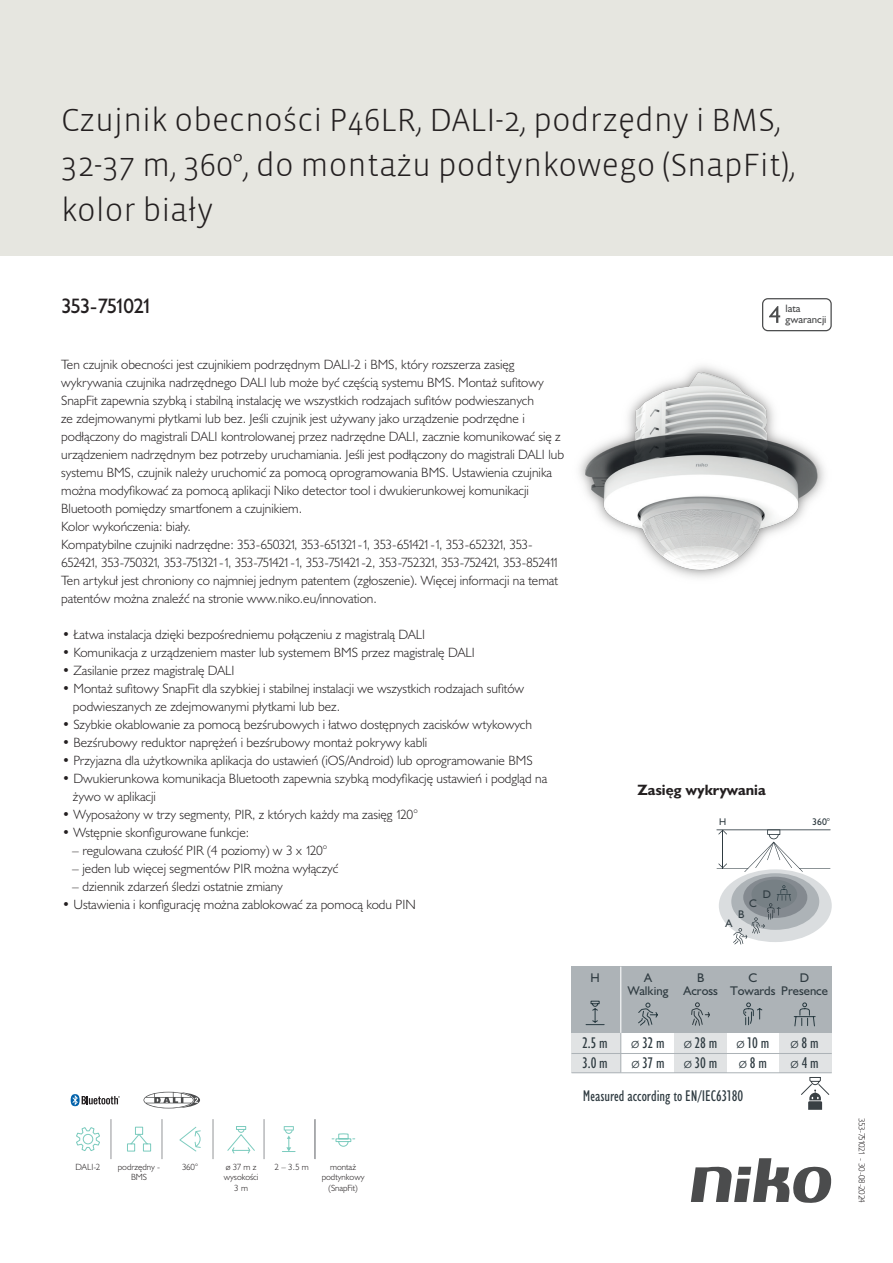
<style>
.page{position:relative;width:893px;height:1263px;background:#fff}
.page>*{position:absolute;margin:0;border:0;box-sizing:border-box;transform-origin:0 0}
.Title_datasheets{font:300 33px/45px "Vista Sans";color:#231f20}
.Article_number{font:21px "Humanist 521 BT";letter-spacing:-.07em;color:#231f20}
.t1{font:condensed 15.6px/20.7px "Humanist 521 BT";color:#2f3b41}
.Titles_parts{font:700 15px "Humanist 521 BT";color:#231f20}
.USPs{font:300 13.5px/18px "Humanist 521 BT";color:#231f20}
.USP_bullets{font:300 13.5px/18px "Humanist 521 BT";color:#231f20}
.t2{font:12.6px/13.6px "Humanist 521 BT";color:#2f3b41;text-align:center}
.t3{font:11.1px "Humanist 521 BT";color:#2f3b41}
.t4{font:10.8px/10.8px "Humanist 521 BT";color:#4b4c4d}
.t5{font:9.75px "Humanist 521 BT";color:#2f3b41}
.icontext{font:300 9px/10.8px "Humanist 521 BT";color:#231f20;text-align:center}
.Revision{font:300 9px "Humanist 521 BT";letter-spacing:-.065em;color:#231f20}
.s1{font-weight:300;font-stretch:normal}
</style>
<div class="page">
<svg style="left:691px;top:1158px;width:141px;height:45px"></svg>
<div style="left:0;top:0;width:893px;height:255px;background:#e6e6e0"></div>
<img style="left:579px;top:366px;width:246px;height:212px">
<svg style="left:76px;top:1127px;width:24px;height:24px"></svg>
<svg style="left:127px;top:1126px;width:25px;height:26px"></svg>
<svg style="left:179px;top:1126px;width:22px;height:26px"></svg>
<svg style="left:227px;top:1126px;width:28px;height:28px"></svg>
<svg style="left:331px;top:1133px;width:25px;height:14px"></svg>
<svg style="left:282px;top:1126px;width:14px;height:26px"></svg>
<hr style="left:314px;top:1119px;width:1px;height:40px;background:#939598">
<hr style="left:111px;top:1119px;width:1px;height:40px;background:#939598">
<hr style="left:162px;top:1119px;width:1px;height:40px;background:#939598">
<hr style="left:213px;top:1119px;width:1px;height:40px;background:#939598">
<hr style="left:264px;top:1119px;width:1px;height:40px;background:#939598">
<hr style="left:315px;top:1119px;width:1px;height:40px;background:#939598">
<svg style="left:71px;top:1094px;width:49px;height:12px"></svg>
<svg style="left:144px;top:1092px;width:56px;height:16px"></svg>
<svg style="left:762px;top:298px;width:70px;height:33px"></svg>
<div style="left:719px;top:869px;width:113px;height:73px;background:#dadddf;border-radius:50%"></div>
<div style="left:731px;top:873px;width:88px;height:57px;background:#adb3b7;border-radius:50%"></div>
<div style="left:743px;top:877px;width:64px;height:41px;background:#848a90;border-radius:50%"></div>
<div style="left:751px;top:880px;width:46px;height:29px;background:#778085;border-radius:50%"></div>
<hr style="left:716px;top:829px;width:115px;height:1px;background:#2f3b41">
<svg style="left:717px;top:829px;width:113px;height:43px"></svg>
<svg style="left:733px;top:885px;width:58px;height:59px"></svg>
<div style="left:571px;top:1033px;width:50px;height:40px;background:#e1e3e4"></div>
<div style="left:674px;top:1033px;width:53px;height:39px;background:#e1e3e4"></div>
<div style="left:779px;top:1033px;width:53px;height:39px;background:#e1e3e4"></div>
<hr style="left:571px;top:1053px;width:261px;height:1px;background:#adb3b7">
<hr style="left:571px;top:1072px;width:261px;height:1px;background:#adb3b7">
<div style="left:571px;top:966px;width:261px;height:67px;background:#adb3b7"></div>
<svg style="left:638px;top:1002px;width:20px;height:24px"></svg>
<svg style="left:743px;top:1002px;width:20px;height:24px"></svg>
<svg style="left:585px;top:1000px;width:20px;height:25px"></svg>
<hr style="left:620px;top:1030px;width:1px;height:42px;background:#adb3b7">
<svg style="left:793px;top:1002px;width:23px;height:25px"></svg>
<svg style="left:691px;top:1002px;width:19px;height:24px"></svg>
<hr style="left:620px;top:966px;width:1px;height:67px;background:#fff">
<svg style="left:801px;top:1077px;width:29px;height:33px"></svg>
<p class="Title_datasheets" style="left:61px;top:98px;width:736px">Czujnik obecności P46LR, DALI-2, podrzędny i BMS,<br>32-37 m, 360°, do montażu podtynkowego (SnapFit), kolor biały</p>
<p class="Article_number" style="left:61px;top:293px;width:93px">353-751021</p>
<p class="t4" style="left:785px;top:303px;width:43px">lata gwarancji</p>
<p class="USPs" style="left:61px;top:355px;width:504px">Ten czujnik obecności jest czujnikiem podrzędnym DALI-2 i BMS, który rozszerza zasięg wykrywania czujnika nadrzędnego DALI lub może być częścią systemu BMS. Montaż sufitowy SnapFit zapewnia szybką i stabilną instalację we wszystkich rodzajach sufitów podwieszanych<br>ze zdejmowanymi płytkami lub bez. Jeśli czujnik jest używany jako urządzenie podrzędne i podłączony do magistrali DALI kontrolowanej przez nadrzędne DALI, zacznie komunikować się z urządzeniem nadrzędnym bez potrzeby uruchamiania. Jeśli jest podłączony do magistrali DALI lub systemu BMS, czujnik należy uruchomić za pomocą oprogramowania BMS. Ustawienia czujnika można modyfikować za pomocą aplikacji Niko detector tool i dwukierunkowej komunikacji Bluetooth pomiędzy smartfonem a czujnikiem.<br>Kolor wykończenia: biały.<br>Kompatybilne czujniki nadrzędne: 353-650321, 353-651321-1, 353-651421-1, 353-652321, 353- 652421, 353-750321, 353-751321-1, 353-751421-1, 353-751421-2, 353-752321, 353-752421, 353-852411<br>Ten artykuł jest chroniony co najmniej jednym patentem (zgłoszenie). Więcej informacji na temat patentów można znaleźć na stronie www.niko.eu/innovation.</p>
<p class="USP_bullets" style="left:62px;top:625px;width:365px">• Łatwa instalacja dzięki bezpośredniemu połączeniu z magistralą DALI</p>
<p class="USP_bullets" style="left:62px;top:643px;width:414px">• Komunikacja z urządzeniem master lub systemem BMS przez magistralę DALI</p>
<p class="USP_bullets" style="left:62px;top:661px;width:174px">• Zasilanie przez magistralę DALI</p>
<p class="USP_bullets" style="left:73px;top:679px;width:453px;text-indent:-11px">• Montaż sufitowy SnapFit dla szybkiej i stabilnej instalacji we wszystkich rodzajach sufitów podwieszanych ze zdejmowanymi płytkami lub bez.</p>
<p class="USP_bullets" style="left:62px;top:715px;width:471px">• Szybkie okablowanie za pomocą bezśrubowych i łatwo dostępnych zacisków wtykowych</p>
<p class="USP_bullets" style="left:62px;top:733px;width:367px">• Bezśrubowy reduktor naprężeń i bezśrubowy montaż pokrywy kabli</p>
<p class="USP_bullets" style="left:62px;top:751px;width:472px">• Przyjazna dla użytkownika aplikacja do ustawień (iOS/Android) lub oprogramowanie BMS</p>
<p class="USP_bullets" style="left:73px;top:769px;width:476px;text-indent:-11px">• Dwukierunkowa komunikacja Bluetooth zapewnia szybką modyfikację ustawień i podgląd na żywo w aplikacji</p>
<p class="USP_bullets" style="left:62px;top:805px;width:357px">• Wyposażony w trzy segmenty, PIR, z których każdy ma zasięg 120°</p>
<p class="USP_bullets" style="left:62px;top:823px;width:189px">• Wstępnie skonfigurowane funkcje:</p>
<p class="USP_bullets" style="left:72px;top:841px;width:257px">– regulowana czułość PIR (4 poziomy) w 3 x 120°</p>
<p class="USP_bullets" style="left:72px;top:859px;width:267px">– jeden lub więcej segmentów PIR można wyłączyć</p>
<p class="USP_bullets" style="left:72px;top:877px;width:212px">– dziennik zdarzeń śledzi ostatnie zmiany</p>
<p class="USP_bullets" style="left:62px;top:895px;width:355px">• Ustawienia i konfigurację można zablokować za pomocą kodu PIN</p>
<p class="Titles_parts" style="left:637px;top:781px;width:130px">Zasięg wykrywania</p>
<p class="t5" style="left:719px;top:816px;width:9px">H</p>
<p class="t3" style="left:763px;top:887px;width:10px">D</p>
<p class="t3" style="left:749px;top:896px;width:9px">C</p>
<p class="t3" style="left:738px;top:907px;width:8px">B</p>
<p class="t3" style="left:726px;top:917px;width:8px">A</p>
<p class="t5" style="left:812px;top:816px;width:19px">360°</p>
<p class="t2" style="left:730px;top:970px;width:47px">C<br>Towards</p>
<p class="t2" style="left:590px;top:970px;width:11px">H</p>
<p class="t2" style="left:781px;top:970px;width:48px">D<br>Presence</p>
<p class="t2" style="left:628px;top:970px;width:42px">A<br>Walking</p>
<p class="t1" style="left:631px;top:1032px;width:88px"><span class="s1">ø</span> 32 m<br><span class="s1">ø</span> 37 m <span class="s1">ø</span> 30 m</p>
<p class="t2" style="left:683px;top:970px;width:36px">B<br>Across</p>
<p class="t1" style="left:582px;top:1032px;width:27px">2.5 m<br>3.0 m</p>
<p class="t1" style="left:684px;top:1032px;width:87px"><span class="s1">ø</span> 28 m <span class="s1">ø</span> 10 m</p>
<p class="t1" style="left:790px;top:1032px;width:30px"><span class="s1">ø</span> 8 m</p>
<p class="t1" style="left:739px;top:1053px;width:30px"><span class="s1">ø</span> 8 m</p>
<p class="t1" style="left:790px;top:1053px;width:30px"><span class="s1">ø</span> 4 m</p>
<p class="t1" style="left:583px;top:1086px;width:162px">Measured according to EN/IEC63180</p>
<p class="icontext" style="left:76px;top:1161px;width:26px">DALI-2</p>
<p class="icontext" style="left:182px;top:1161px;width:17px">360°</p>
<p class="icontext" style="left:224px;top:1161px;width:36px">ø 37 m z wysokości<br>3 m</p>
<p class="icontext" style="left:322px;top:1161px;width:44px">montaż podtynkowy (SnapFit)</p>
<p class="icontext" style="left:275px;top:1161px;width:36px">2 – 3.5 m</p>
<p class="icontext" style="left:118px;top:1161px;width:44px">podrzędny -<br>BMS</p>
<p class="Revision" style="left:868px;top:1118px;width:86px;rotate:90deg">353-751021 - 30-08-2024</p>
</div>
